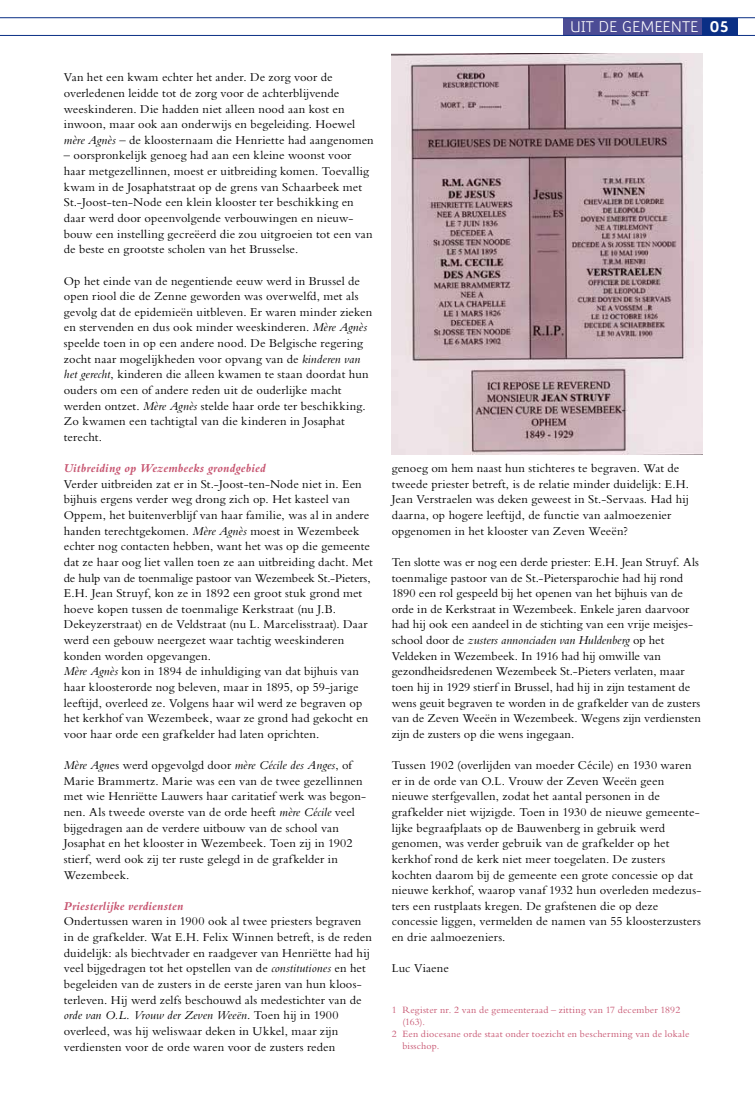
<style>
.page{position:relative;width:755px;height:1099px;background:#fff}
.page>*{position:absolute;margin:0;border:0;box-sizing:border-box;transform-origin:0 0}
.t1{font:15px "Precious Sans";color:#fff}
.t2{font:12.5px/15.6px "Bembo Std";letter-spacing:.01em;color:#000}
.t3{font:italic 700 12.5px "Bembo Std";letter-spacing:.01em;color:#c6526e}
.t4{font:10px "Bembo Std";letter-spacing:.02em;color:#c6526e}
.s1{font-style:italic}
.s2{font-weight:700}
</style>
<div class="page">
<div style="left:702px;top:18px;width:35px;height:17px;background:#0a2f85"></div>
<div style="left:563px;top:18px;width:139px;height:17px;background:#4c4c95"></div>
<hr style="left:0;top:18px;width:755px;height:1px;background:#0a2f85">
<hr style="left:0;top:35px;width:755px;height:1px;background:#0a2f85">
<img style="left:392px;top:53px;width:310px;height:402px">
<p class="t2" style="left:64px;top:69px;width:311px">Van het een kwam echter het ander. De zorg voor de overledenen leidde tot de zorg voor de achterblijvende weeskinderen. Die hadden niet alleen nood aan kost en inwoon, maar ook aan onderwijs en begeleiding. Hoewel <span class="s1">mère Agnès</span> – de kloosternaam die Henriette had aangenomen</p>
<p class="t2" style="left:64px;top:147px;width:310px">– oorspronkelijk genoeg had aan een kleine woonst voor haar metgezellinnen, moest er uitbreiding komen. Toevallig kwam in de Josaphatstraat op de grens van Schaarbeek met St.-Joost-ten-Node een klein klooster ter beschikking en daar werd door opeenvolgende verbouwingen en nieuw&shy;bouw een instelling gecreëerd die zou uitgroeien tot een van de beste en grootste scholen van het Brusselse.</p>
<p class="t2" style="left:64px;top:272px;width:310px">Op het einde van de negentiende eeuw werd in Brussel de open riool die de Zenne geworden was overwelfd, met als gevolg dat de epidemieën uitbleven. Er waren minder zieken en stervenden en dus ook minder weeskinderen. <span class="s1">Mère Agnès </span>speelde toen in op een andere nood. De Belgische regering zocht naar mogelijkheden voor opvang van de <span class="s1">kinderen van het gerecht</span>, kinderen die alleen kwamen te staan doordat hun ouders om een of andere reden uit de ouderlijke macht werden ontzet. <span class="s1">Mère Agnès</span> stelde haar orde ter beschikking.<br>Zo kwamen een tachtigtal van die kinderen in Josaphat terecht.</p>
<p class="t3" style="left:64px;top:461px;width:203px">Uitbreiding op Wezembeeks grondgebied</p>
<p class="t2" style="left:64px;top:476px;width:310px">Verder uitbreiden zat er in St.-Joost-ten-Node niet in. Een bijhuis ergens verder weg drong zich op. Het kasteel van Oppem, het buitenverblijf van haar familie, was al in andere handen terechtgekomen. <span class="s1">Mère Agnès</span> moest in Wezembeek echter nog contacten hebben, want het was op die gemeente dat ze haar oog liet vallen toen ze aan uitbreiding dacht. Met de hulp van de toenmalige pastoor van Wezembeek St.-Pieters, E.H. Jean Struyf, kon ze in 1892 een groot stuk grond met hoeve kopen tussen de toenmalige Kerkstraat (nu J.B.<br>Dekeyzerstraat) en de Veldstraat (nu L. Marcelisstraat). Daar werd een gebouw neergezet waar tachtig weeskinderen konden worden opgevangen.<br><span class="s1">Mère Agnès</span> kon in 1894 de inhuldiging van dat bijhuis van haar kloosterorde nog beleven, maar in 1895, op 59-jarige leeftijd, overleed ze. Volgens haar wil werd ze begraven op het kerkhof van Wezembeek, waar ze grond had gekocht en voor haar orde een grafkelder had laten oprichten.</p>
<p class="t2" style="left:64px;top:757px;width:304px"><span class="s1">Mère Agn</span>es werd opgevolgd door <span class="s1">mère Cécile des Anges</span>, of Marie Brammertz. Marie was een van de twee gezellinnen met wie Henriëtte Lauwers haar caritatief werk was begon&shy;nen. Als tweede overste van de orde heeft <span class="s1">mère Cécile</span> veel bijgedragen aan de verdere uitbouw van de school van Josaphat en het klooster in Wezembeek. Toen zij in 1902 stierf, werd ook zij ter ruste gelegd in de grafkelder in Wezembeek.</p>
<p class="t3" style="left:64px;top:899px;width:121px">Priesterlijke verdiensten</p>
<p class="t2" style="left:64px;top:913px;width:309px">Ondertussen waren in 1900 ook al twee priesters begraven in de grafkelder. Wat E.H. Felix Winnen betreft, is de reden duidelijk: als biechtvader en raadgever van Henriëtte had hij veel bijgedragen tot het opstellen van de <span class="s1">constitutiones</span> en het begeleiden van de zusters in de eerste jaren van hun kloos&shy;terleven. Hij werd zelfs beschouwd als medestichter van de <span class="s1">orde van O.L. Vrouw der Zeven Weeën</span>. Toen hij in 1900 overleed, was hij weliswaar deken in Ukkel, maar zijn verdiensten voor de orde waren voor de zusters reden</p>
<p class="t1" style="left:570px;top:17px;width:160px">UIT D E GEMEENTE <span class="s2">05</span></p>
<p class="t2" style="left:392px;top:460px;width:299px">genoeg om hem naast hun stichteres te begraven. Wat de tweede priester betreft, is de relatie minder duidelijk: E.H.<br>Jean Verstraelen was deken geweest in St.-Servaas. Had hij daarna, op hogere leeftijd, de functie van aalmoezenier opgenomen in het klooster van Zeven Weeën?</p>
<p class="t2" style="left:392px;top:554px;width:311px">Ten slotte was er nog een derde priester: E.H. Jean Struyf. Als toenmalige pastoor van de St.-Pietersparochie had hij rond 1890 een rol gespeeld bij het openen van het bijhuis van de orde in de Kerkstraat in Wezembeek. Enkele jaren daarvoor had hij ook een aandeel in de stichting van een vrije meisjes&shy;school door de <span class="s1">zusters annonciaden van Huldenberg</span> op het Veldeken in Wezembeek. In 1916 had hij omwille van gezondheidsredenen Wezembeek St.-Pieters verlaten, maar toen hij in 1929 stierf in Brussel, had hij in zijn testament de wens geuit begraven te worden in de grafkelder van de zusters van de Zeven Weeën in Wezembeek. Wegens zijn verdiensten zijn de zusters op die wens ingegaan.</p>
<p class="t2" style="left:392px;top:757px;width:311px">Tussen 1902 (overlijden van moeder Cécile) en 1930 waren er in de orde van O.L. Vrouw der Zeven Weeën geen nieuwe sterfgevallen, zodat het aantal personen in de grafkelder niet wijzigde. Toen in 1930 de nieuwe gemeente&shy;lijke begraafplaats op de Bauwenberg in gebruik werd genomen, was verder gebruik van de grafkelder op het kerkhof rond de kerk niet meer toegelaten. De zusters kochten daarom bij de gemeente een grote concessie op dat nieuwe kerkhof, waarop vanaf 1932 hun overleden medezus&shy;ters een rustplaats kregen. De grafstenen die op deze concessie liggen, vermelden de namen van 55 kloosterzusters en drie aalmoezeniers.</p>
<p class="t2" style="left:392px;top:960px;width:59px">Luc Viaene</p>
<p class="t4" style="left:392px;top:1004px;width:290px">1 Register nr. 2 van de gemeenteraad – zitting van 17 december 1892</p>
<p class="t4" style="left:402px;top:1016px;width:24px">(163).</p>
<p class="t4" style="left:392px;top:1028px;width:299px">2 Een diocesane orde staat onder toezicht en bescherming van de lokale</p>
<p class="t4" style="left:402px;top:1040px;width:38px">bisschop.</p>
</div>
